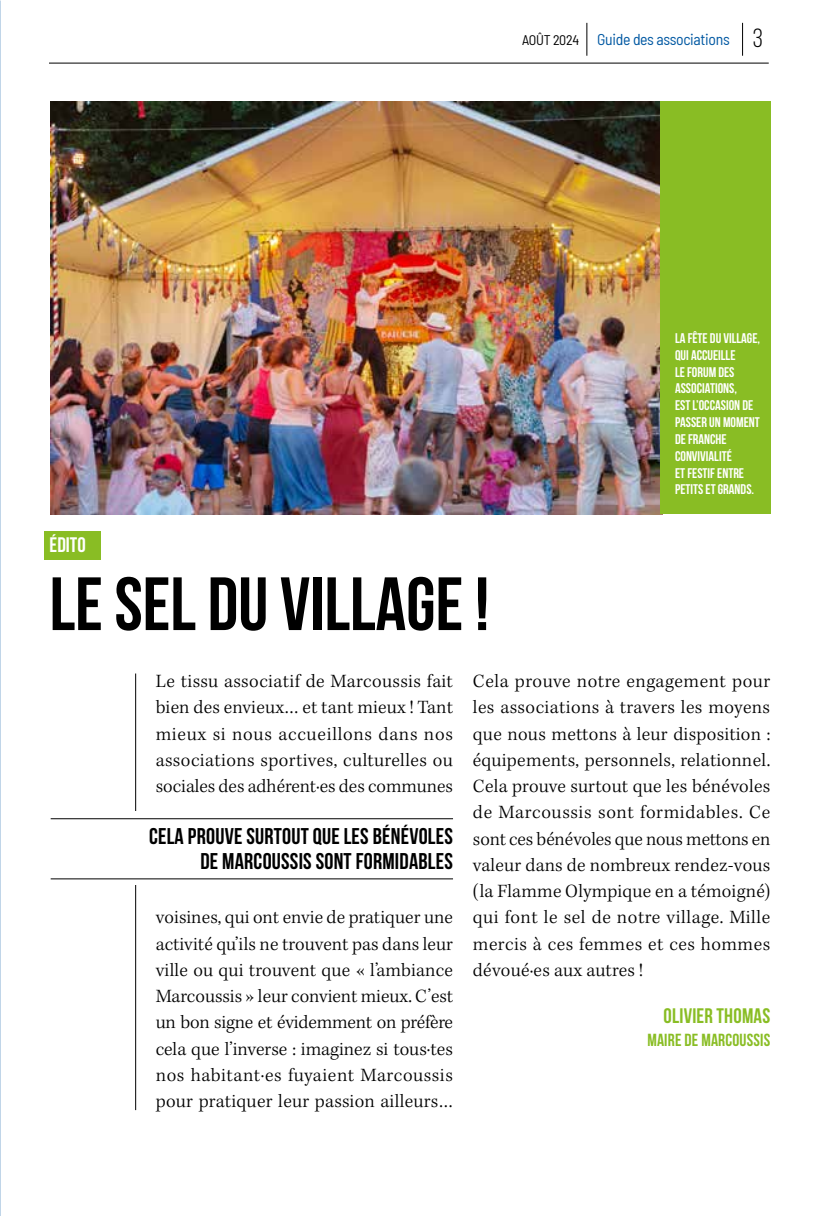
<style>
.page{position:relative;width:819px;height:1216px;background:#fff}
.page>*{position:absolute;margin:0;border:0;box-sizing:border-box;transform-origin:0 0}
.t1{font:700 75.25px "Bebas Neue";color:#000}
.t2{font:700 22.75px/24.5px "Bebas Neue";letter-spacing:.01em;color:#000;text-align:right}
.t3{font:700 21px "Bebas Neue";letter-spacing:.01em;color:#89bd24}
.t4{font:700 21px "Bebas Neue";color:#fff}
.t5{font:300 19.25px/26.2px "Kepler Std";letter-spacing:.015em;color:#000;text-align:justify}
.t6{font:700 17.5px "Bebas Neue";letter-spacing:.01em;color:#89bd24}
.t7{font:semi-condensed 15.75px "Barlow";letter-spacing:-.02em;color:#0058a2}
.t8{font:700 14px/16.8px "Bebas Neue";color:#fff}
.s1{font-size:14px;color:#000}
.s2{font-family:"Bebas Neue";font-stretch:normal;font-size:26.25px;color:#000}
</style>
<div class="page">
<hr style="left:49px;top:63px;width:719px;height:1px;background:#000">
<hr style="left:586px;top:23px;width:1px;height:33px;background:#000">
<hr style="left:742px;top:23px;width:1px;height:33px;background:#000">
<img style="left:50px;top:102px;width:610px;height:412px">
<div style="left:660px;top:102px;width:110px;height:412px;background:#89bd24"></div>
<div style="left:44px;top:531px;width:57px;height:28px;background:#89bd24"></div>
<hr style="left:135px;top:673px;width:1px;height:437px;background:#000">
<div style="left:51px;top:810px;width:402px;height:74px;background:#fff"></div>
<hr style="left:51px;top:818px;width:402px;height:1px;background:#000">
<hr style="left:51px;top:878px;width:402px;height:1px;background:#000">
<p class="t7" style="left:522px;top:28px;width:242px"><span class="s1">AOÛT 2024</span> Guide des associations <span class="s2">3</span></p>
<p class="t4" style="left:50px;top:533px;width:38px">ÉDITO</p>
<h1 class="t1" style="left:50px;top:562px;width:441px">LE SEL DU VILLAGE !</h1>
<p class="t8" style="left:675px;top:329px;width:87px">LA FÊTE DU VILLAGE,<br>QUI ACCUEILLE<br>LE FORUM DES<br>ASSOCIATIONS,<br>EST L’OCCASION DE<br>PASSER UN MOMENT<br>DE FRANCHE<br>CONVIVIALITÉ<br>ET FESTIF ENTRE<br>PETITS ET GRANDS.</p>
<p class="t5" style="left:156px;top:668px;width:299px">Le tissu associatif de Marcoussis fait bien des envieux… et tant mieux ! Tant mieux si nous accueillons dans nos associations sportives, culturelles ou sociales des adhérent·es des communes</p>
<p class="t2" style="left:149px;top:823px;width:305px">CELA PROUVE SURTOUT QUE LES BÉNÉVOLES<br>DE MARCOUSSIS SONT FORMIDABLES</p>
<p class="t5" style="left:156px;top:905px;width:299px">voisines, qui ont envie de pratiquer une activité qu’ils ne trouvent pas dans leur ville ou qui trouvent que « l’ambiance Marcoussis » leur convient mieux. C’est un bon signe et évidemment on préfère cela que l’inverse : imaginez si tous.tes nos habitant.es fuyaient Marcoussis pour pratiquer leur passion ailleurs…</p>
<p class="t5" style="left:473px;top:668px;width:299px">Cela prouve notre engagement pour les associations à travers les moyens que nous mettons à leur disposition : équipements, personnels, relationnel.<br>Cela prouve surtout que les bénévoles de Marcoussis sont formidables. Ce sont ces bénévoles que nous mettons en valeur dans de nombreux rendez-vous (la Flamme Olympique en a témoigné) qui font le sel de notre village. Mille mercis à ces femmes et ces hommes dévoué·es aux autres !</p>
<p class="t3" style="left:663px;top:1004px;width:108px">OLIVIER THOMAS</p>
<p class="t6" style="left:647px;top:1030px;width:124px">MAIRE DE MARCOUSSIS</p>
</div>
